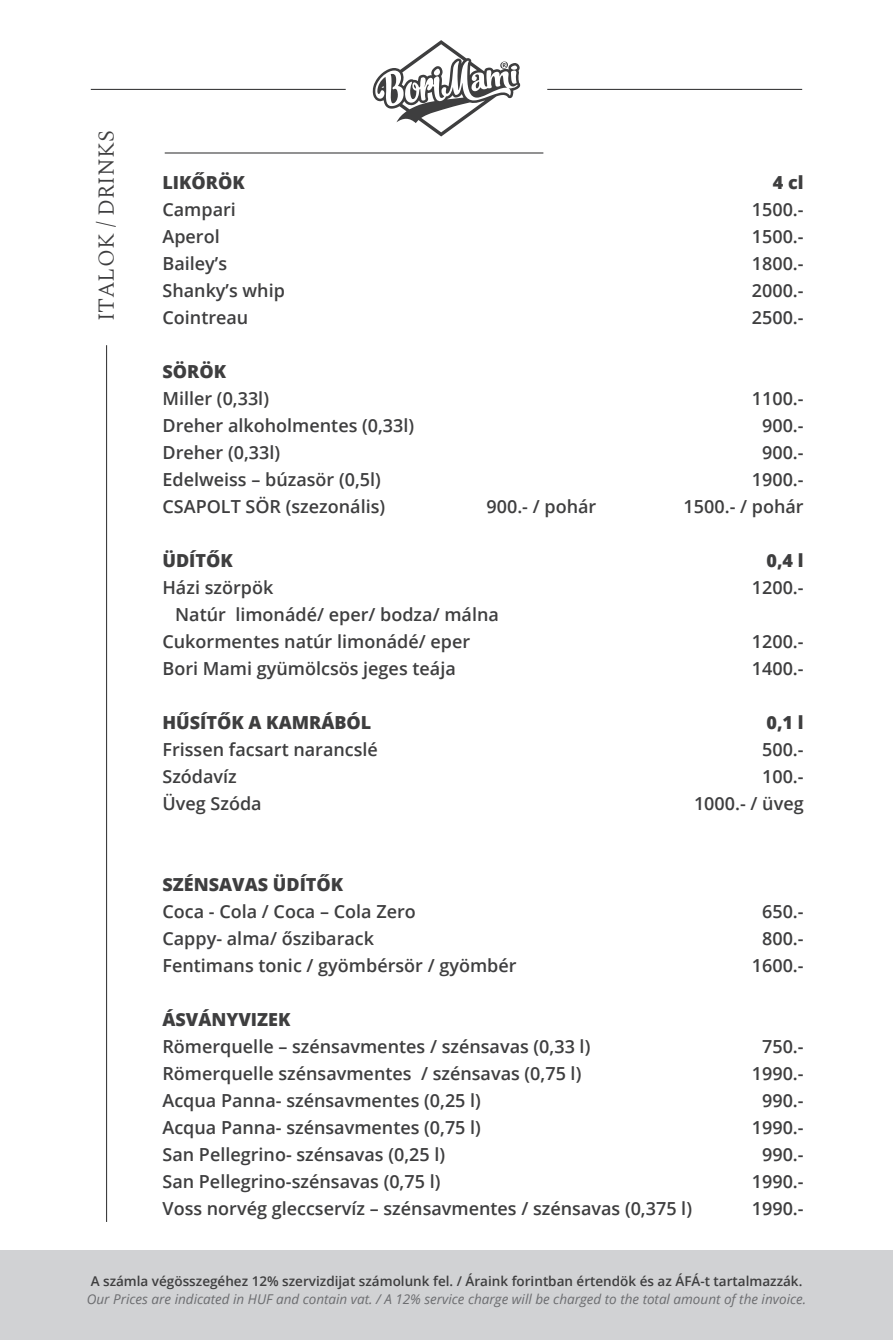
<style>
.page{position:relative;width:893px;height:1340px;background:#fff}
.page>*{position:absolute;margin:0;border:0;box-sizing:border-box;transform-origin:0 0}
.t1{font:300 22.5px "Spectral";letter-spacing:.01em;color:#3e3e3f}
.t2{font:600 18px "Open Sans";color:#3e3e3f}
.t3{font:800 18px "Open Sans";color:#3e3e3f}
.t4{font:italic 13.5px "Open Sans";color:#6c6d70}
.t5{font:600 13.5px "Open Sans";color:#3e3e3f}
</style>
<div class="page">
<div style="left:0;top:1250px;width:893px;height:89px;background:#d1d2d4"></div>
<svg style="left:372px;top:40px;width:148px;height:96px"></svg>
<hr style="left:106px;top:345px;width:1px;height:876px;background:#3e3e3f">
<hr style="left:91px;top:89px;width:255px;height:1px;background:#3e3e3f">
<hr style="left:547px;top:89px;width:255px;height:1px;background:#3e3e3f">
<hr style="left:165px;top:152px;width:378px;height:1px;background:#3e3e3f">
<p class="t1" style="left:90px;top:321px;width:193px;rotate:-90deg">ITALOK / DRINKS</p>
<p class="t3" style="left:162px;top:168px;width:84px">LIKŐRÖK</p>
<p class="t3" style="left:773px;top:168px;width:32px">4 cl</p>
<p class="t2" style="left:162px;top:197px;width:75px">Campari</p>
<p class="t2" style="left:752px;top:197px;width:53px">1500.-</p>
<p class="t2" style="left:162px;top:224px;width:59px">Aperol</p>
<p class="t2" style="left:752px;top:224px;width:53px">1500.-</p>
<p class="t2" style="left:162px;top:251px;width:66px">Bailey’s</p>
<p class="t2" style="left:752px;top:251px;width:53px">1800.-</p>
<p class="t2" style="left:162px;top:278px;width:124px">Shanky’s whip</p>
<p class="t2" style="left:752px;top:278px;width:53px">2000.-</p>
<p class="t2" style="left:162px;top:305px;width:87px">Cointreau</p>
<p class="t2" style="left:752px;top:305px;width:53px">2500.-</p>
<p class="t3" style="left:162px;top:357px;width:65px">SÖRÖK</p>
<p class="t2" style="left:162px;top:386px;width:108px">Miller (0,33l)</p>
<p class="t2" style="left:752px;top:386px;width:53px">1100.-</p>
<p class="t2" style="left:162px;top:413px;width:253px">Dreher alkoholmentes (0,33l)</p>
<p class="t2" style="left:762px;top:413px;width:43px">900.-</p>
<p class="t2" style="left:162px;top:440px;width:119px">Dreher (0,33l)</p>
<p class="t2" style="left:762px;top:440px;width:43px">900.-</p>
<p class="t2" style="left:162px;top:467px;width:220px">Edelweiss – búzasör (0,5l)</p>
<p class="t2" style="left:752px;top:467px;width:53px">1900.-</p>
<p class="t2" style="left:162px;top:494px;width:224px">CSAPOLT SÖR (szezonális)</p>
<p class="t2" style="left:486px;top:494px;width:111px">900.- / pohár</p>
<p class="t2" style="left:684px;top:494px;width:122px">1500.- / pohár</p>
<p class="t3" style="left:162px;top:546px;width:72px">ÜDÍTŐK</p>
<p class="t3" style="left:766px;top:546px;width:39px">0,4 l</p>
<p class="t2" style="left:162px;top:575px;width:112px">Házi szörpök</p>
<p class="t2" style="left:752px;top:575px;width:53px">1200.-</p>
<p class="t2" style="left:175px;top:602px;width:325px">Natúr limonádé/ eper/ bodza/ málna</p>
<p class="t2" style="left:162px;top:629px;width:309px">Cukormentes natúr limonádé/ eper</p>
<p class="t2" style="left:752px;top:629px;width:53px">1200.-</p>
<p class="t2" style="left:162px;top:656px;width:295px">Bori Mami gyümölcsös jeges teája</p>
<p class="t2" style="left:752px;top:656px;width:53px">1400.-</p>
<p class="t3" style="left:162px;top:708px;width:210px">HŰSÍTŐK A KAMRÁBÓL</p>
<p class="t3" style="left:766px;top:708px;width:39px">0,1 l</p>
<p class="t2" style="left:162px;top:737px;width:217px">Frissen facsart narancslé</p>
<p class="t2" style="left:762px;top:737px;width:43px">500.-</p>
<p class="t2" style="left:162px;top:764px;width:76px">Szódavíz</p>
<p class="t2" style="left:762px;top:764px;width:43px">100.-</p>
<p class="t2" style="left:162px;top:791px;width:101px">Üveg Szóda</p>
<p class="t2" style="left:694px;top:791px;width:111px">1000.- / üveg</p>
<p class="t3" style="left:162px;top:870px;width:182px">SZÉNSAVAS ÜDÍTŐK</p>
<p class="t2" style="left:162px;top:899px;width:255px">Coca - Cola / Coca – Cola Zero</p>
<p class="t2" style="left:762px;top:899px;width:43px">650.-</p>
<p class="t2" style="left:162px;top:926px;width:213px">Cappy- alma/ őszibarack</p>
<p class="t2" style="left:762px;top:926px;width:43px">800.-</p>
<p class="t2" style="left:162px;top:953px;width:356px">Fentimans tonic / gyömbérsör / gyömbér</p>
<p class="t2" style="left:752px;top:953px;width:53px">1600.-</p>
<p class="t3" style="left:162px;top:1005px;width:129px">ÁSVÁNYVIZEK</p>
<p class="t2" style="left:162px;top:1034px;width:429px">Römerquelle – szénsavmentes / szénsavas (0,33 l)</p>
<p class="t2" style="left:762px;top:1034px;width:43px">750.-</p>
<p class="t2" style="left:162px;top:1061px;width:420px">Römerquelle szénsavmentes / szénsavas (0,75 l)</p>
<p class="t2" style="left:752px;top:1061px;width:53px">1990.-</p>
<p class="t2" style="left:162px;top:1088px;width:320px">Acqua Panna- szénsavmentes (0,25 l)</p>
<p class="t2" style="left:762px;top:1088px;width:43px">990.-</p>
<p class="t2" style="left:162px;top:1115px;width:320px">Acqua Panna- szénsavmentes (0,75 l)</p>
<p class="t2" style="left:752px;top:1115px;width:53px">1990.-</p>
<p class="t2" style="left:162px;top:1142px;width:284px">San Pellegrino- szénsavas (0,25 l)</p>
<p class="t2" style="left:762px;top:1142px;width:43px">990.-</p>
<p class="t2" style="left:162px;top:1169px;width:279px">San Pellegrino-szénsavas (0,75 l)</p>
<p class="t2" style="left:752px;top:1169px;width:53px">1990.-</p>
<p class="t2" style="left:162px;top:1196px;width:531px">Voss norvég gleccservíz – szénsavmentes / szénsavas (0,375 l)</p>
<p class="t2" style="left:752px;top:1196px;width:53px">1990.-</p>
<p class="t5" style="left:91px;top:1272px;width:713px">A számla végösszegéhez 12% szervizdijat számolunk fel. / Áraink forintban értendök és az ÁFÁ-t tartalmazzák.</p>
<p class="t4" style="left:87px;top:1290px;width:721px">Our Prices are indicated in HUF and contain vat. / A 12% service charge will be charged to the total amount of the invoice.</p>
</div>
